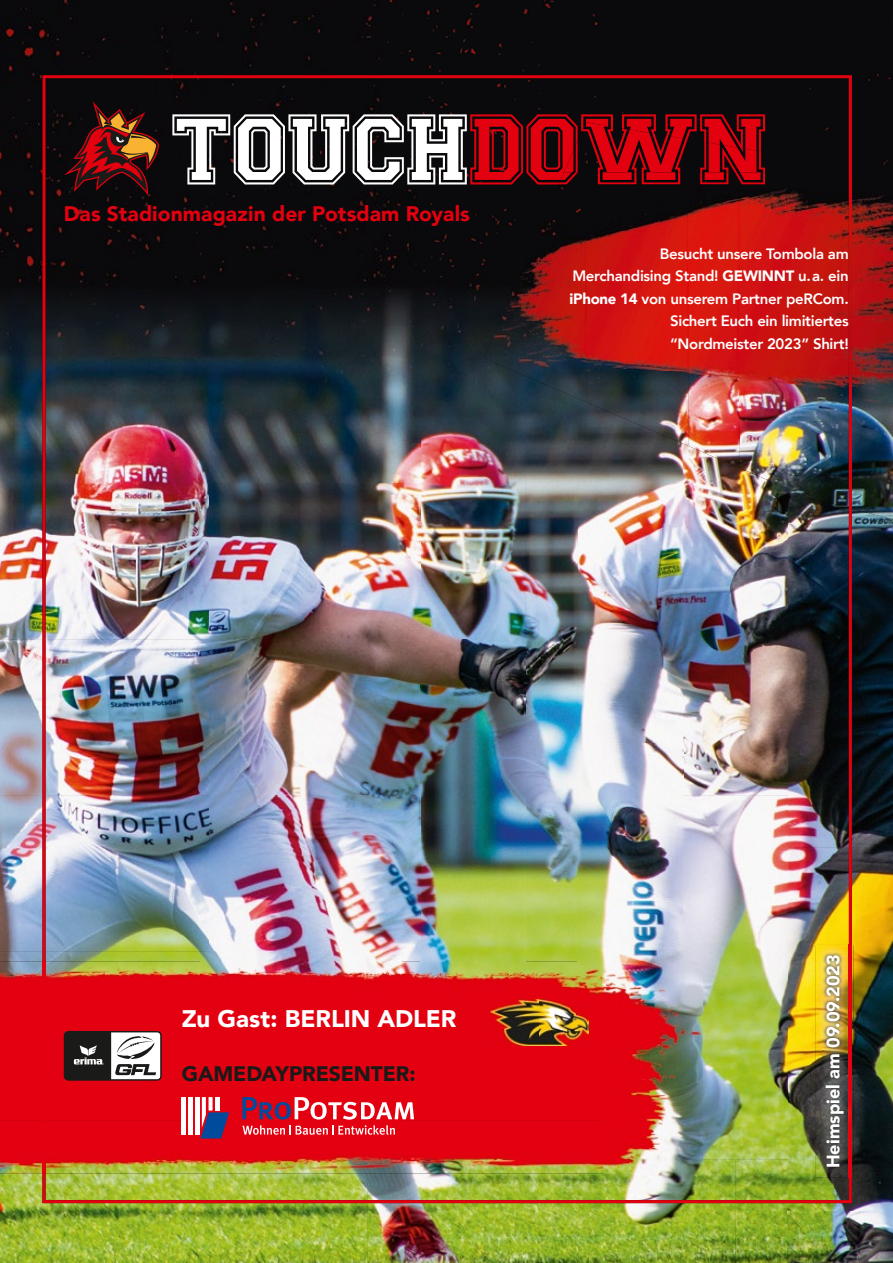
<style>
.page{position:relative;width:893px;height:1263px;background:#fff}
.page>*{position:absolute;margin:0;border:0;box-sizing:border-box;transform-origin:0 0}
.t1{font:500 94.5px "Collegiate Heavy Outline";letter-spacing:-.015em;color:#fff}
.t2{font:900 24px "Avenir";color:#fff}
.t3{font:900 21px "Avenir";letter-spacing:.005em;color:#e3000f}
.t4{font:900 21px "Avenir";letter-spacing:-.005em;color:#1a1a18}
.t5{font:900 18px "Avenir";color:#fff}
.t6{font:800 15px/22.5px "Avenir";letter-spacing:-.02em;color:#fff;text-align:right}
.s1{color:#e3000f}
.s2{font-weight:900}
</style>
<div class="page">
<div style="left:0;top:0;width:383px;height:172px;background:#0a0a0c"></div>
<div style="left:383px;top:0;width:510px;height:129px;background:#0a090b"></div>
<div style="left:852px;top:129px;width:41px;height:43px;background:#0a090b"></div>
<img style="left:0;top:172px;width:43px;height:790px">
<img style="left:852px;top:172px;width:41px;height:4px">
<img style="left:788px;top:519px;width:105px;height:744px">
<img style="left:0;top:1173px;width:367px;height:90px">
<img style="left:367px;top:1203px;width:421px;height:60px">
<img style="left:43px;top:75px;width:809px;height:1128px">
<svg style="left:64px;top:101px;width:95px;height:94px;background:#4a1912"></svg>
<img style="left:0;top:962px;width:703px;height:211px">
<img style="left:43px;top:962px;width:3px;height:211px">
<svg style="left:64px;top:1031px;width:98px;height:50px"></svg>
<img style="left:816px;top:945px;width:37px;height:233px">
<img style="left:849px;top:945px;width:3px;height:233px">
<img style="left:822px;top:951px;width:25px;height:220px">
<hr style="left:182px;top:1097px;width:4px;height:37px;background:#fff">
<hr style="left:195px;top:1097px;width:4px;height:37px;background:#fff">
<hr style="left:188px;top:1097px;width:4px;height:37px;background:#fff">
<svg style="left:242px;top:1097px;width:172px;height:38px;background:#d93f51"></svg>
<svg style="left:201px;top:1097px;width:28px;height:41px"></svg>
<img style="left:490px;top:999px;width:98px;height:47px">
<img style="left:765px;top:152px;width:68px;height:20px">
<img style="left:739px;top:172px;width:103px;height:334px">
<img style="left:842px;top:176px;width:51px;height:343px">
<img style="left:586px;top:184px;width:102px;height:262px">
<img style="left:688px;top:184px;width:52px;height:284px">
<img style="left:484px;top:321px;width:102px;height:81px">
<img style="left:500px;top:222px;width:86px;height:99px">
<div style="left:543px;top:184px;width:43px;height:38px;background:#0a090b"></div>
<img style="left:849px;top:179px;width:3px;height:105px">
<img style="left:849px;top:284px;width:3px;height:112px">
<img style="left:849px;top:396px;width:3px;height:113px">
<img style="left:564px;top:122px;width:201px;height:50px">
<img style="left:559px;top:172px;width:206px;height:12px">
<h1 class="t1" style="left:170px;top:113px;width:599px">TOUCH<span class="s1">DOWN</span></h1>
<h3 class="t3" style="left:64px;top:196px;width:408px">Das Stadionmagazin der Potsdam Royals</h3>
<p class="t6" style="left:570px;top:242px;width:281px">Besucht unsere Tombola am<br>Merchandising Stand! <span class="s2">GEWINNT</span> u. a. ein <span class="s2">iPhone 14</span> von unserem Partner peRCom.<br>Sichert Euch ein limitiertes<br>“Nordmeister 2023” Shirt!</p>
<h2 class="t2" style="left:182px;top:998px;width:276px">Zu Gast: BERLIN ADLER</h2>
<h3 class="t4" style="left:182px;top:1055px;width:235px">GAMEDAYPRESENTER:</h3>
<p class="t5" style="left:818px;top:1168px;width:215px;rotate:-90deg">Heimspiel am 09.09.2023</p>
</div>
